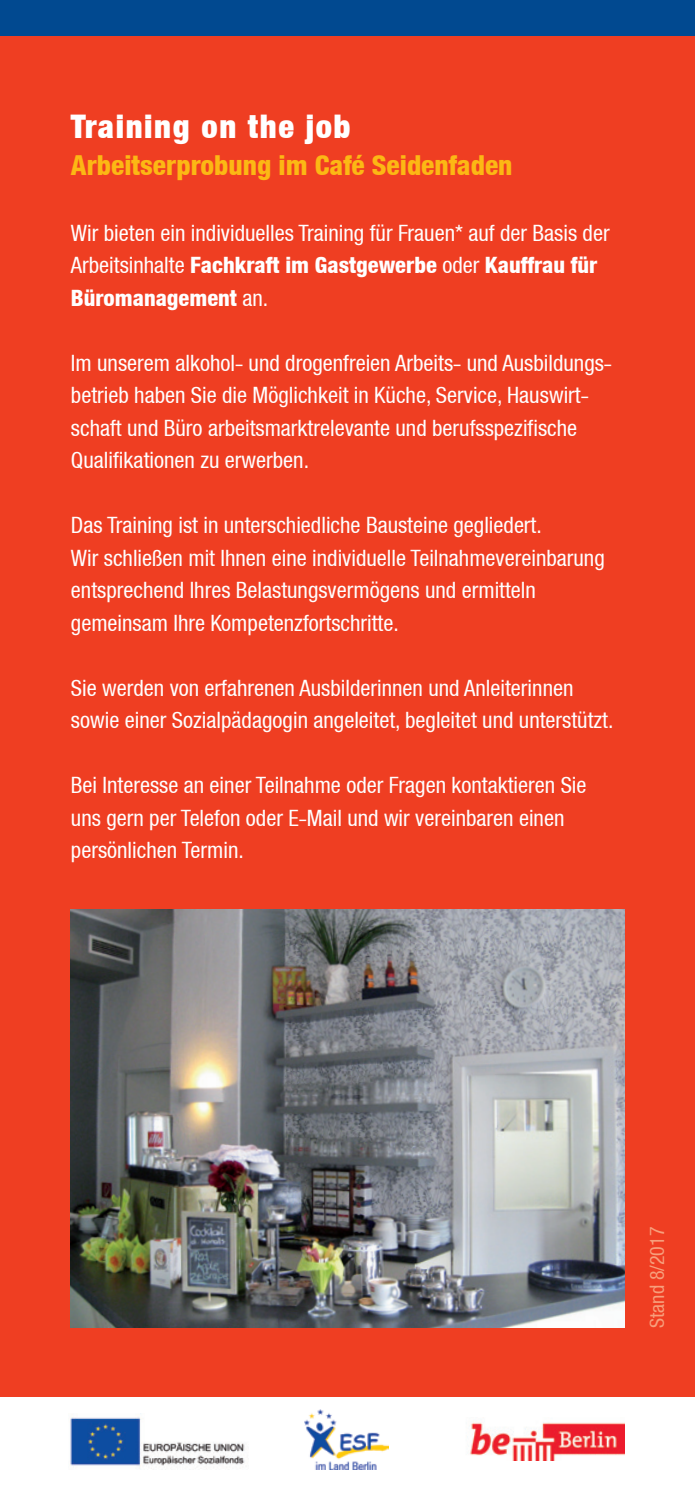
<style>
.page{position:relative;width:695px;height:1489px;background:#fff}
.page>*{position:absolute;margin:0;border:0;box-sizing:border-box;transform-origin:0 0}
.t1{font:900 condensed 32.5px "Helvetica Neue LT";letter-spacing:.05em;color:#fff}
.t2{font:800 condensed 27.5px "Helvetica Neue LT";color:#fcb814}
.t3{font:condensed 22.5px/32.5px "Helvetica Neue LT";color:#fff}
.t4{font:condensed 20px "Helvetica Neue LT";color:#f79f7c}
.s1{font-weight:800}
</style>
<div class="page">
<div style="left:0;top:35px;width:694px;height:1361px;background:#ef3e22"></div>
<div style="left:0;top:0;width:694px;height:35px;background:#014990"></div>
<img style="left:305px;top:1409px;width:83px;height:60px">
<img style="left:467px;top:1421px;width:157px;height:39px">
<img style="left:70px;top:1413px;width:175px;height:56px">
<img style="left:71px;top:909px;width:553px;height:418px">
<p class="t1" style="left:71px;top:106px;width:281px">Training on the job</p>
<p class="t2" style="left:71px;top:149px;width:443px">Arbeitserprobung im Café Seidenfaden</p>
<p class="t3" style="left:71px;top:216px;width:540px">Wir bieten ein individuelles Training für Frauen* auf der Basis der<br>Arbeitsinhalte <span class="s1">Fachkraft im Gastgewerbe</span> oder <span class="s1">Kauffrau für<br>Büromanagement</span> an.</p>
<p class="t3" style="left:71px;top:346px;width:542px">Im unserem alkohol- und drogenfreien Arbeits- und Ausbildungs&shy;betrieb haben Sie die Möglichkeit in Küche, Service, Hauswirt&shy;schaft und Büro arbeitsmarktrelevante und berufsspezifische Qualifikationen zu erwerben.</p>
<p class="t3" style="left:71px;top:509px;width:535px">Das Training ist in unterschiedliche Bausteine gegliedert.<br>Wir schließen mit Ihnen eine individuelle Teilnahmevereinbarung entsprechend Ihres Belastungsvermögens und ermitteln gemeinsam Ihre Kompetenzfortschritte.</p>
<p class="t3" style="left:71px;top:671px;width:544px">Sie werden von erfahrenen Ausbilderinnen und Anleiterinnen sowie einer Sozialpädagogin angeleitet, begleitet und unterstützt.</p>
<p class="t3" style="left:71px;top:769px;width:517px">Bei Interesse an einer Teilnahme oder Fragen kontaktieren Sie uns gern per Telefon oder E-Mail und wir vereinbaren einen persönlichen Termin.</p>
<p class="t4" style="left:645px;top:1327px;width:102px;rotate:-90deg">Stand 8/2017</p>
</div>
